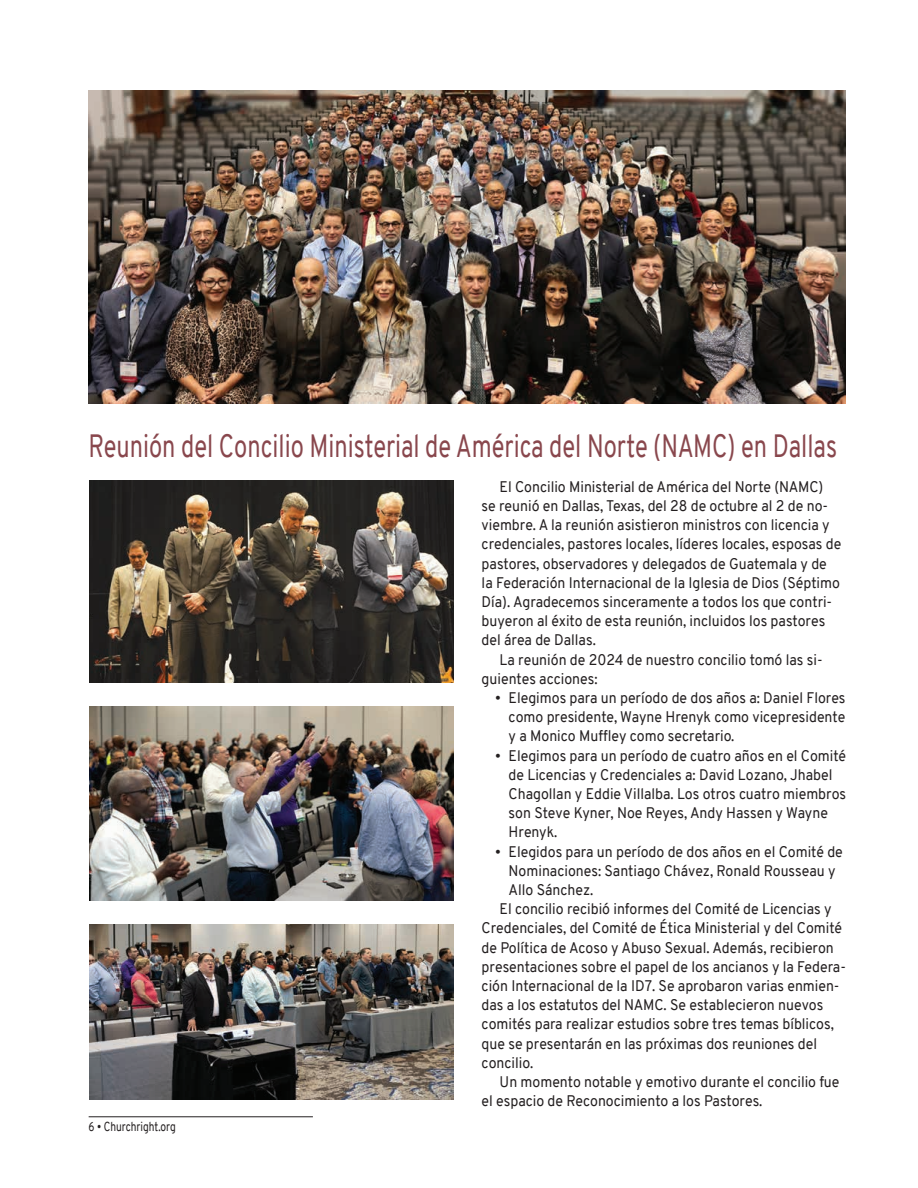
<style>
.page{position:relative;width:918px;height:1188px;background:#fff}
.page>*{position:absolute;margin:0;border:0;box-sizing:border-box;transform-origin:0 0}
.District_News_Title-CR{font:31.5px "Overpass";color:#89474d;scale:.75 1}
.News-CR{font:15px/19.2px "Overpass";color:#231f20;scale:.94 1}
.t1{font:12.75px "Overpass";color:#231f20;scale:.8 1}
</style>
<div class="page">
<hr style="left:89px;top:1116px;width:224px;height:1px;background:#231f20">
<img style="left:89px;top:90px;width:757px;height:314px">
<img style="left:89px;top:481px;width:365px;height:202px">
<img style="left:89px;top:707px;width:365px;height:194px">
<img style="left:89px;top:925px;width:365px;height:174px">
<p class="District_News_Title-CR" style="left:89px;top:424px;width:999px">Reunión del Concilio Ministerial de América del Norte (NAMC) en Dallas</p>
<p class="t1" style="left:89px;top:1117px;width:111px">6 • Churchright.org</p>
<p class="News-CR" style="left:482px;top:477px;width:384px;text-indent:18px">El Concilio Ministerial de América del Norte (NAMC) se reunió en Dallas, Texas, del 28 de octubre al 2 de no&shy;viembre. A la reunión asistieron ministros con licencia y credenciales, pastores locales, líderes locales, esposas de pastores, observadores y delegados de Guatemala y de la Federación Internacional de la Iglesia de Dios (Séptimo Día). Agradecemos sinceramente a todos los que contri&shy;buyeron al éxito de esta reunión, incluidos los pastores del área de Dallas.</p>
<p class="News-CR" style="left:482px;top:650px;width:364px;text-indent:18px">La reunión de 2024 de nuestro concilio tomó las si&shy;guientes acciones:</p>
<p class="News-CR" style="left:509px;top:688px;width:360px;text-align:justify;text-indent:-14px">• Elegimos para un período de dos años a: Daniel Flores como presidente, Wayne Hrenyk como vicepresidente y a Monico Muffley como secretario.</p>
<p class="News-CR" style="left:509px;top:746px;width:361px;text-indent:-14px">• Elegimos para un período de cuatro años en el Comité de Licencias y Credenciales a: David Lozano, Jhabel Chagollan y Eddie Villalba. Los otros cuatro miembros son Steve Kyner, Noe Reyes, Andy Hassen y Wayne Hrenyk.</p>
<p class="News-CR" style="left:509px;top:842px;width:357px;text-indent:-14px">• Elegidos para un período de dos años en el Comité de<br>Nominaciones: Santiago Chávez, Ronald Rousseau y<br>Allo Sánchez.</p>
<p class="News-CR" style="left:482px;top:900px;width:389px;text-indent:18px">El concilio recibió informes del Comité de Licencias y Credenciales, del Comité de Ética Ministerial y del Comité de Política de Acoso y Abuso Sexual. Además, recibieron presentaciones sobre el papel de los ancianos y la Federa&shy;ción Internacional de la ID7. Se aprobaron varias enmien&shy;das a los estatutos del NAMC. Se establecieron nuevos comités para realizar estudios sobre tres temas bíblicos, que se presentarán en las próximas dos reuniones del concilio.</p>
<p class="News-CR" style="left:482px;top:1072px;width:382px;text-indent:18px">Un momento notable y emotivo durante el concilio fue el espacio de Reconocimiento a los Pastores.</p>
</div>
